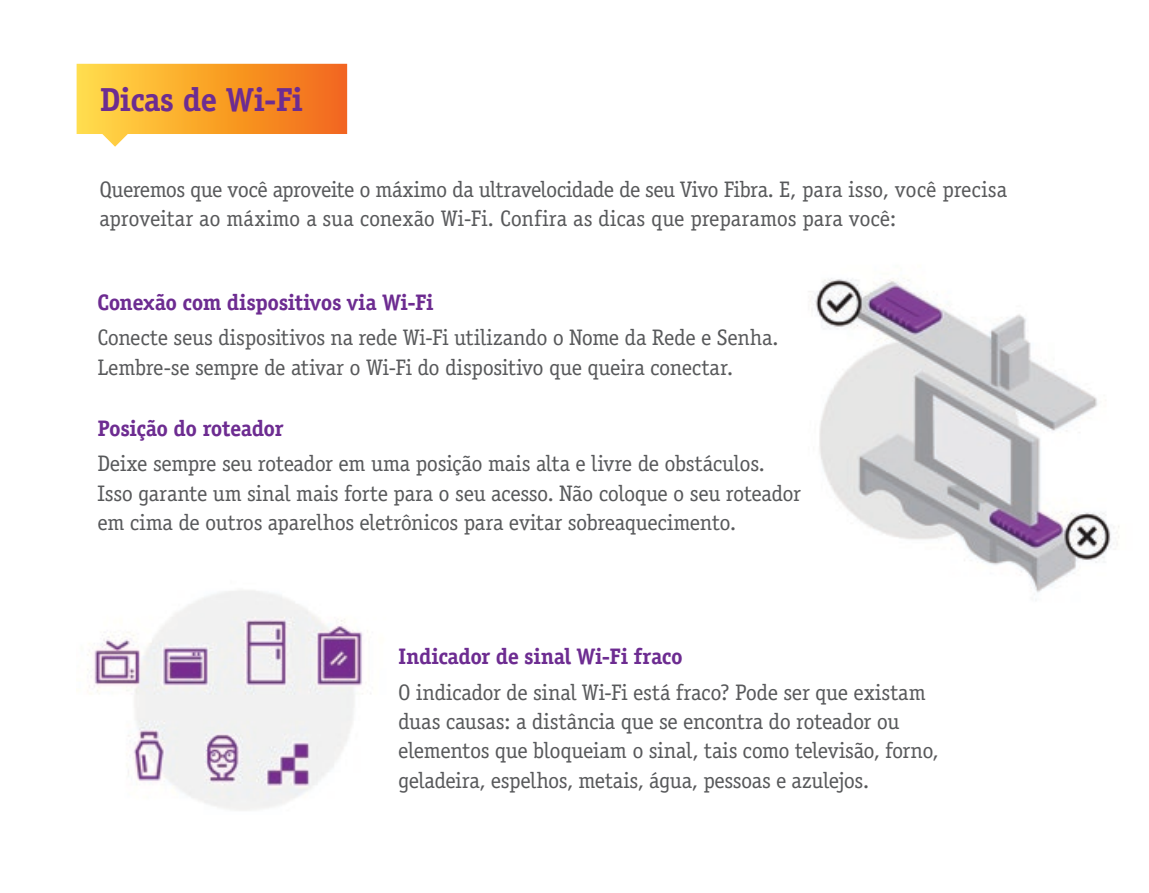
<style>
.page{position:relative;width:1149px;height:893px;background:#fff}
.page>*{position:absolute;margin:0;border:0;box-sizing:border-box;transform-origin:0 0}
.t1{font:700 33.3px "Officina Serif Std";letter-spacing:-.02em;color:#6d2c91}
.t2{font:22.5px/29.2px "Officina Serif Std";letter-spacing:-.015em;color:#58595b}
.t3{font:700 22.5px "Officina Serif Std";letter-spacing:-.02em;color:#6d2c91}
</style>
<div class="page">
<svg style="left:77px;top:64px;width:270px;height:83px;background:#fab04c"></svg>
<img style="left:809px;top:278px;width:310px;height:315px">
<img style="left:87px;top:590px;width:284px;height:221px">
<h1 class="t1" style="left:100px;top:79px;width:204px">Dicas de Wi-Fi</h1>
<p class="t2" style="left:99px;top:175px;width:908px">Queremos que você aproveite o máximo da ultravelocidade de seu Vivo Fibra. E, para isso, você precisa aproveitar ao máximo a sua conexão Wi-Fi. Confira as dicas que preparamos para você:</p>
<p class="t3" style="left:97px;top:288px;width:338px">Conexão com dispositivos via Wi-Fi</p>
<p class="t2" style="left:97px;top:323px;width:683px">Conecte seus dispositivos na rede Wi-Fi utilizando o Nome da Rede e Senha.<br>Lembre-se sempre de ativar o Wi-Fi do dispositivo que queira conectar.</p>
<p class="t3" style="left:97px;top:414px;width:188px">Posição do roteador</p>
<p class="t2" style="left:97px;top:449px;width:705px">Deixe sempre seu roteador em uma posição mais alta e livre de obstáculos.<br>Isso garante um sinal mais forte para o seu acesso. Não coloque o seu roteador em cima de outros aparelhos eletrônicos para evitar sobreaquecimento.</p>
<p class="t3" style="left:398px;top:642px;width:286px">Indicador de sinal Wi-Fi fraco</p>
<p class="t2" style="left:398px;top:678px;width:542px">O indicador de sinal Wi-Fi está fraco? Pode ser que existam duas causas: a distância que se encontra do roteador ou elementos que bloqueiam o sinal, tais como televisão, forno, geladeira, espelhos, metais, água, pessoas e azulejos.</p>
</div>
